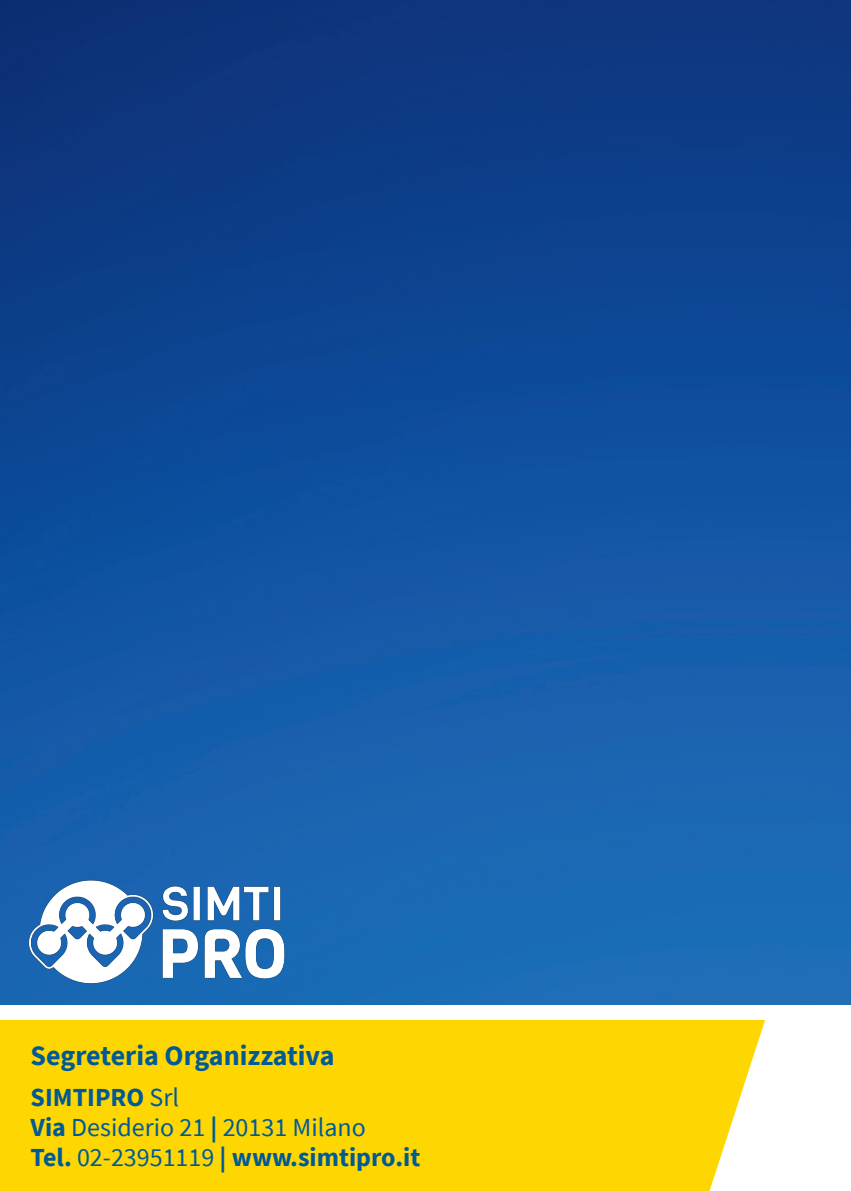
<style>
.page{position:relative;width:851px;height:1191px;background:#fff}
.page>*{position:absolute;margin:0;border:0;box-sizing:border-box;transform-origin:0 0}
.Titolo_grande_OK{font:700 28px "Source Sans Pro";color:#005a98}
.Corpo_testo_OK{font:700 26px "Source Sans Pro";color:#005a98}
.Titolo_grande_OK-2{font:26px "Source Sans Pro";color:#005a98}
.Titolo_grande_OK-3{font:700 26px "Source Sans Pro";color:#005a98}
.s1{font-weight:400}
.s2{font-weight:700}
</style>
<div class="page">
<img style="left:0;top:0;width:850px;height:1004px">
<div style="left:0;top:1020px;width:850px;height:171px;background:#fed702"></div>
<svg style="left:709px;top:1020px;width:141px;height:171px"></svg>
<img style="left:20px;top:838px;width:305px;height:167px">
<div style="left:765px;top:1010px;width:85px;height:64px;background:#fff"></div>
<p class="Titolo_grande_OK" style="left:31px;top:1036px;width:305px">Segreteria Organizzativa</p>
<p class="Titolo_grande_OK-3" style="left:31px;top:1079px;width:150px">SIMTIPRO <span class="s1">Srl</span></p>
<p class="Titolo_grande_OK-2" style="left:31px;top:1110px;width:337px"><span class="s2">Via</span> Desiderio 21 <span class="s2">|</span> 20131 Milano</p>
<p class="Corpo_testo_OK" style="left:31px;top:1139px;width:391px">Tel. <span class="s1">02-23951119</span> | www.simtipro.it</p>
</div>
